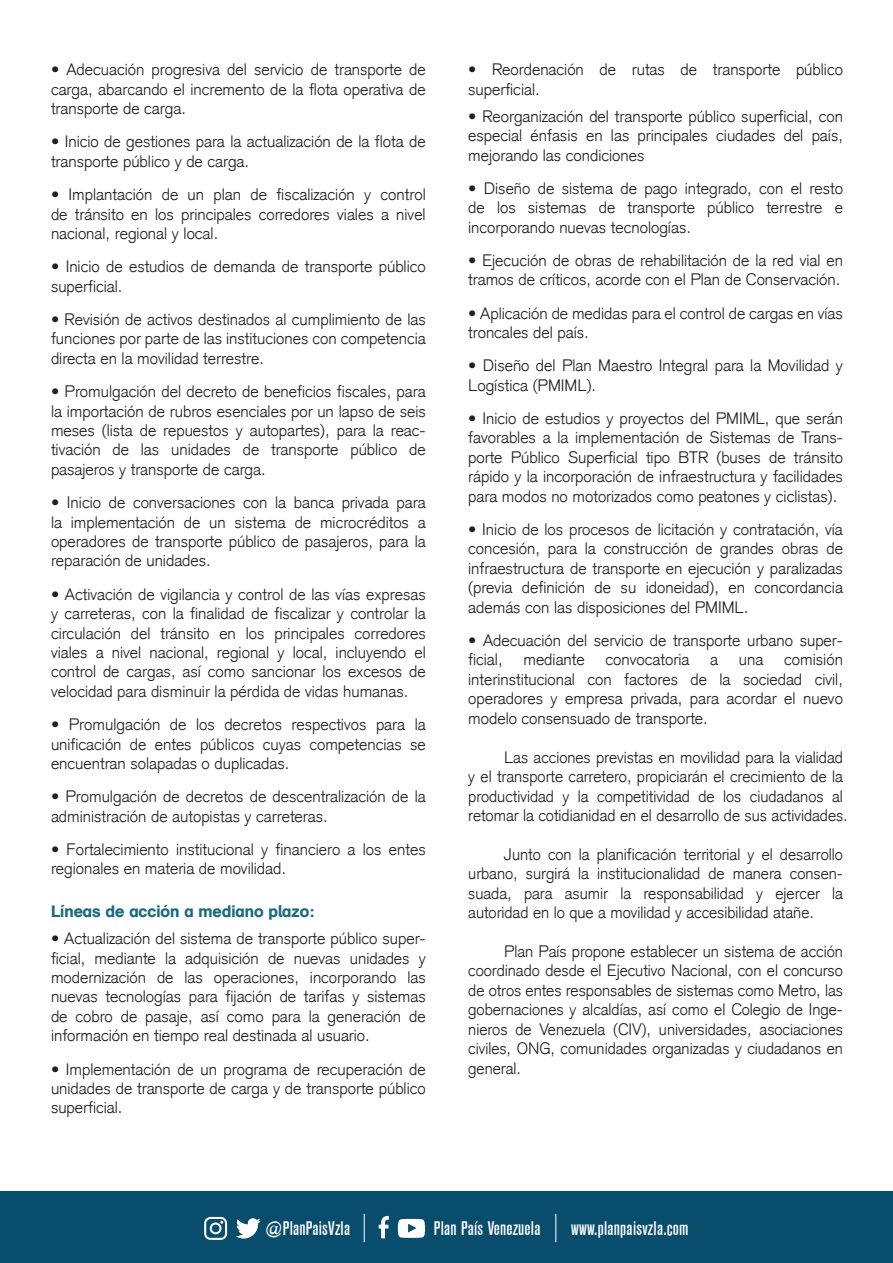
<style>
.page{position:relative;width:893px;height:1263px;background:#fff}
.page>*{position:absolute;margin:0;border:0;box-sizing:border-box;transform-origin:0 0}
.t1{font:500 19.5px "Akzidenz Grot Con BQ";letter-spacing:.015em;color:#fff}
.t2{font:500 16.5px "AG Schulbuch BQ";color:#1a6b80}
.t3{font:300 16.2px/19.5px "Akzidenz Grotesk CE";color:#211e1e;text-align:justify}
</style>
<div class="page">
<div style="left:0;top:1191px;width:893px;height:72px;background:#094d6c"></div>
<svg style="left:204px;top:1217px;width:23px;height:23px"></svg>
<svg style="left:236px;top:1218px;width:24px;height:20px"></svg>
<svg style="left:379px;top:1216px;width:10px;height:22px"></svg>
<svg style="left:364px;top:1214px;width:1px;height:28px"></svg>
<svg style="left:555px;top:1214px;width:1px;height:28px"></svg>
<svg style="left:397px;top:1219px;width:28px;height:19px"></svg>
<p class="t3" style="left:51px;top:60px;width:376px">• Adecuación progresiva del servicio de transporte de carga, abarcando el incremento de la flota operativa de transporte de carga.</p>
<p class="t3" style="left:51px;top:132px;width:376px">• Inicio de gestiones para la actualización de la flota de transporte público y de carga.</p>
<p class="t3" style="left:51px;top:185px;width:376px">• Implantación de un plan de fiscalización y control de tránsito en los principales corredores viales a nivel nacional, regional y local.</p>
<p class="t3" style="left:51px;top:257px;width:376px">• Inicio de estudios de demanda de transporte público superficial.</p>
<p class="t3" style="left:51px;top:309px;width:376px">• Revisión de activos destinados al cumplimiento de las funciones por parte de las instituciones con competencia directa en la movilidad terrestre.</p>
<p class="t3" style="left:51px;top:381px;width:376px">• Promulgación del decreto de beneficios fiscales, para la importación de rubros esenciales por un lapso de seis meses (lista de repuestos y autopartes), para la reac&shy;tivación de las unidades de transporte público de pasajeros y transporte de carga.</p>
<p class="t3" style="left:51px;top:492px;width:376px">• Inicio de conversaciones con la banca privada para la implementación de un sistema de microcréditos a operadores de transporte público de pasajeros, para la reparación de unidades.</p>
<p class="t3" style="left:51px;top:584px;width:376px">• Activación de vigilancia y control de las vías expresas y carreteras, con la finalidad de fiscalizar y controlar la circulación del tránsito en los principales corredores viales a nivel nacional, regional y local, incluyendo el control de cargas, así como sancionar los excesos de velocidad para disminuir la pérdida de vidas humanas.</p>
<p class="t3" style="left:51px;top:714px;width:376px">• Promulgación de los decretos respectivos para la unificación de entes públicos cuyas competencias se encuentran solapadas o duplicadas.</p>
<p class="t3" style="left:51px;top:787px;width:376px">• Promulgación de decretos de descentralización de la administración de autopistas y carreteras.</p>
<p class="t3" style="left:51px;top:839px;width:376px">• Fortalecimiento institucional y financiero a los entes regionales en materia de movilidad.</p>
<p class="t2" style="left:51px;top:901px;width:265px">Líneas de acción a mediano plazo:</p>
<p class="t3" style="left:51px;top:928px;width:376px">• Actualización del sistema de transporte público super&shy;ficial, mediante la adquisición de nuevas unidades y modernización de las operaciones, incorporando las nuevas tecnologías para fijación de tarifas y sistemas de cobro de pasaje, así como para la generación de información en tiempo real destinada al usuario.</p>
<p class="t3" style="left:51px;top:1059px;width:376px">• Implementación de un programa de recuperación de unidades de transporte de carga y de transporte público superficial.</p>
<p class="t3" style="left:468px;top:60px;width:376px">• Reordenación de rutas de transporte público superficial.</p>
<p class="t3" style="left:468px;top:106px;width:376px">• Reorganización del transporte público superficial, con especial énfasis en las principales ciudades del país, mejorando las condiciones</p>
<p class="t3" style="left:468px;top:178px;width:376px">• Diseño de sistema de pago integrado, con el resto de los sistemas de transporte público terrestre e incorporando nuevas tecnologías.</p>
<p class="t3" style="left:468px;top:250px;width:376px">• Ejecución de obras de rehabilitación de la red vial en tramos de críticos, acorde con el Plan de Conservación.</p>
<p class="t3" style="left:468px;top:303px;width:376px">• Aplicación de medidas para el control de cargas en vías troncales del país.</p>
<p class="t3" style="left:468px;top:356px;width:376px">• Diseño del Plan Maestro Integral para la Movilidad y<br>Logística (PMIML).</p>
<p class="t3" style="left:468px;top:408px;width:376px">• Inicio de estudios y proyectos del PMIML, que serán favorables a la implementación de Sistemas de Trans&shy;porte Público Superficial tipo BTR (buses de tránsito rápido y la incorporación de infraestructura y facilidades para modos no motorizados como peatones y ciclistas).</p>
<p class="t3" style="left:468px;top:519px;width:376px">• Inicio de los procesos de licitación y contratación, vía concesión, para la construcción de grandes obras de infraestructura de transporte en ejecución y paralizadas (previa definición de su idoneidad), en concordancia además con las disposiciones del PMIML.</p>
<p class="t3" style="left:468px;top:630px;width:376px">• Adecuación del servicio de transporte urbano super&shy;ficial,</p>
<p class="t3" style="left:523px;top:650px;width:63px">mediante</p>
<p class="t3" style="left:606px;top:650px;width:85px">convocatoria</p>
<p class="t3" style="left:710px;top:650px;width:9px">a</p>
<p class="t3" style="left:739px;top:650px;width:26px">una</p>
<p class="t3" style="left:468px;top:650px;width:376px;text-indent:316px">comisión interinstitucional con factores de la sociedad civil, operadores y empresa privada, para acordar el nuevo modelo consensuado de transporte.</p>
<p class="t3" style="left:468px;top:747px;width:381px;text-align:left;text-indent:36px">Las acciones previstas en movilidad para la vialidad y el transporte carretero, propiciarán el crecimiento de la productividad y la competitividad de los ciudadanos al retomar la cotidianidad en el desarrollo de sus actividades.</p>
<p class="t3" style="left:468px;top:844px;width:376px;text-indent:36px">Junto con la planificación territorial y el desarrollo urbano, surgirá la institucionalidad de manera consen&shy;suada, para asumir la responsabilidad y ejercer la autoridad en lo que a movilidad y accesibilidad atañe.</p>
<p class="t3" style="left:468px;top:941px;width:376px;text-indent:36px">Plan País propone establecer un sistema de acción coordinado desde el Ejecutivo Nacional, con el concurso de otros entes responsables de sistemas como Metro, las gobernaciones y alcaldías, así como el Colegio de Inge&shy;nieros de Venezuela (CIV), universidades, asociaciones civiles, ONG, comunidades organizadas y ciudadanos en general.</p>
<p class="t1" style="left:265px;top:1217px;width:86px">@PlanPaisVzla</p>
<p class="t1" style="left:434px;top:1217px;width:108px">Plan País Venezuela</p>
<p class="t1" style="left:571px;top:1217px;width:119px">www.planpaisvzla.com</p>
</div>
